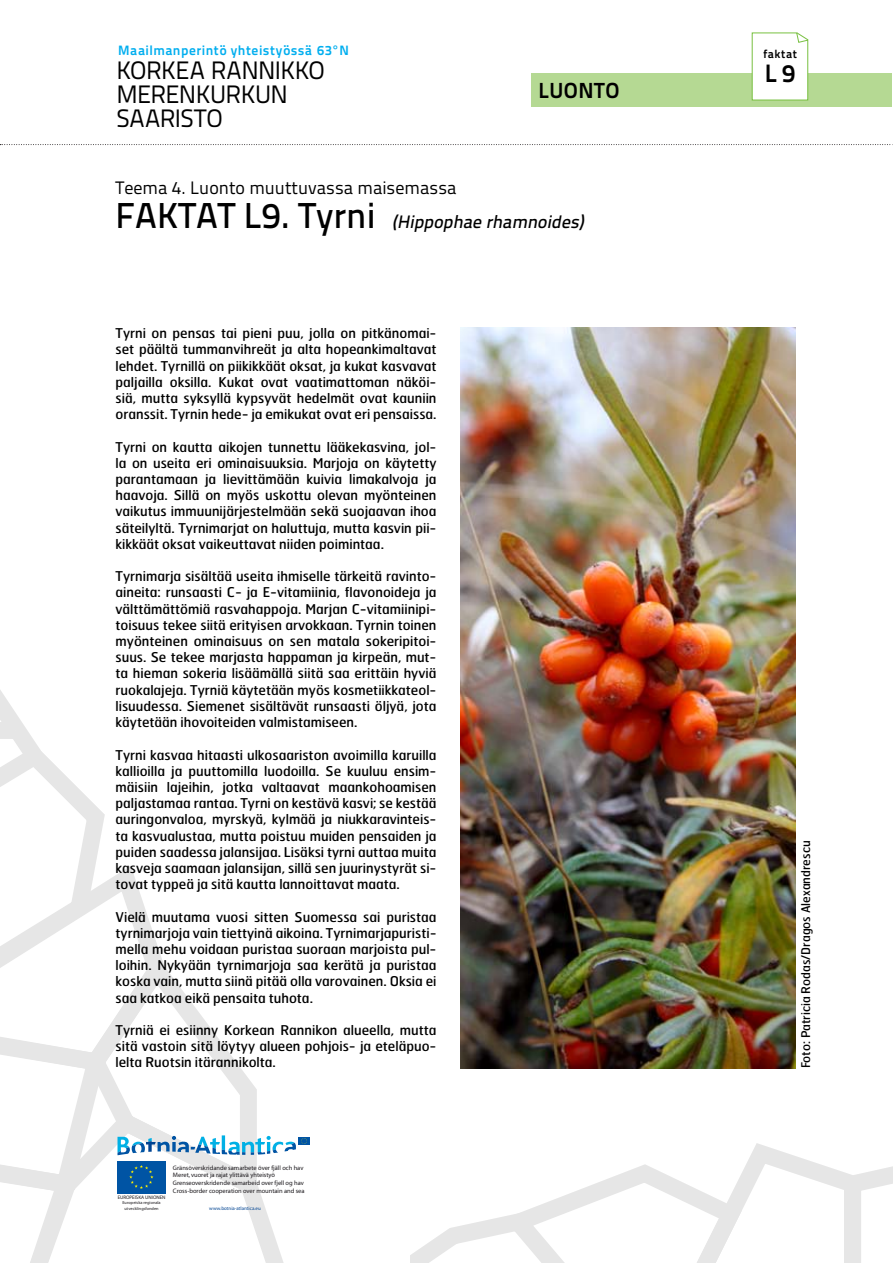
<style>
.page{position:relative;width:893px;height:1263px;background:#fff}
.page>*{position:absolute;margin:0;border:0;box-sizing:border-box;transform-origin:0 0}
.t1{font:25.2px/23.9px "Titillium Text 14 L 400 wt";letter-spacing:-.025em;color:#000}
.t2{font:25.2px "Titillium Text 14 L 800 wt";color:#000}
.t3{font:21.75px "Titillium Text 14 L 800 wt";letter-spacing:.02em;color:#000}
.t4{font:italic 18px "Titillium Text 14 L 600 wt";color:#000}
.t5{font:18px "Titillium Text 14 L 400 wt";color:#000}
.t6{font:13.5px/16.2px "Hermes";color:#000;text-align:justify}
.t7{font:13.5px "Titillium Text 14 L 800 wt";letter-spacing:.04em;color:#00aeef}
.t8{font:12px "Hermes";color:#000}
.t9{font:11.7px "Titillium Text 14 L 800 wt";letter-spacing:.04em;color:#000}
.t10{font:6.45px/7.8px "Myriad";color:#1a171b}
.t11{font:4.95px "Myriad Pro";color:#004492}
.t12{font:4.95px "Myriad";color:#1a171b}
.t13{font:4.35px/5.1px "Myriad";letter-spacing:.01em;color:#1a171b;text-align:center}
.s1{font-style:normal;font-size:36px}
</style>
<div class="page">
<svg style="left:410px;top:1143px;width:483px;height:120px"></svg>
<svg style="left:0;top:144px;width:893px;height:1px"></svg>
<svg style="left:0;top:690px;width:310px;height:573px"></svg>
<div style="left:531px;top:73px;width:360px;height:34px;background:#b5d993"></div>
<svg style="left:751px;top:32px;width:58px;height:69px"></svg>
<img style="left:461px;top:327px;width:335px;height:741px">
<p class="t7" style="left:118px;top:42px;width:232px">Maailmanperintö yhteistyössä 63°N</p>
<h1 class="t1" style="left:116px;top:59px;width:210px">KORKEA RANNIKKO<br>MERENKURKUN<br>SAARISTO</h1>
<h3 class="t5" style="left:116px;top:176px;width:342px">Teema 4. Luonto muuttuvassa maisemassa</h3>
<h2 class="t3" style="left:539px;top:77px;width:82px">LUONTO</h2>
<h3 class="t4" style="left:116px;top:211px;width:474px"><span class="s1">F A KTAT L 9 . Ty r n i</span> (Hippophae rhamnoides)</h3>
<p class="t6" style="left:116px;top:325px;width:323px">Tyrni on pensas tai pieni puu, jolla on pitkänomai&shy;set päältä tummanvihreät ja alta hopeankimaltavat lehdet. Tyrnillä on piikikkäät oksat, ja kukat kasvavat paljailla oksilla. Kukat ovat vaatimattoman näköi&shy;siä, mutta syksyllä kypsyvät hedelmät ovat kauniin oranssit. Tyrnin hede- ja emikukat ovat eri pensaissa.</p>
<p class="t6" style="left:116px;top:439px;width:323px">Tyrni on kautta aikojen tunnettu lääkekasvina, jol&shy;la on useita eri ominaisuuksia. Marjoja on käytetty parantamaan ja lievittämään kuivia limakalvoja ja haavoja. Sillä on myös uskottu olevan myönteinen vaikutus immuunijärjestelmään sekä suojaavan ihoa säteilyltä. Tyrnimarjat on haluttuja, mutta kasvin pii&shy;kikkäät oksat vaikeuttavat niiden poimintaa.</p>
<p class="t6" style="left:116px;top:568px;width:323px">Tyrnimarja sisältää useita ihmiselle tärkeitä ravinto&shy;aineita: runsaasti C- ja E-vitamiinia, flavonoideja ja välttämättömiä rasvahappoja. Marjan C-vitamiinipi&shy;toisuus tekee siitä erityisen arvokkaan. Tyrnin toinen myönteinen ominaisuus on sen matala sokeripitoi&shy;suus. Se tekee marjasta happaman ja kirpeän, mut&shy;ta hieman sokeria lisäämällä siitä saa erittäin hyviä ruokalajeja. Tyrniä käytetään myös kosmetiikkateol&shy;lisuudessa. Siemenet sisältävät runsaasti öljyä, jota käytetään ihovoiteiden valmistamiseen.</p>
<p class="t6" style="left:116px;top:746px;width:323px">Tyrni kasvaa hitaasti ulkosaariston avoimilla karuilla kallioilla ja puuttomilla luodoilla. Se kuuluu ensim&shy;mäisiin lajeihin, jotka valtaavat maankohoamisen paljastamaa rantaa. Tyrni on kestävä kasvi; se kestää auringonvaloa, myrskyä, kylmää ja niukkaravinteis&shy;ta kasvualustaa, mutta poistuu muiden pensaiden ja puiden saadessa jalansijaa. Lisäksi tyrni auttaa muita kasveja saamaan jalansijan, sillä sen juurinystyrät si&shy;tovat typpeä ja sitä kautta lannoittavat maata.</p>
<p class="t6" style="left:116px;top:908px;width:323px">Vielä muutama vuosi sitten Suomessa sai puristaa tyrnimarjoja vain tiettyinä aikoina. Tyrnimarjapuristi&shy;mella mehu voidaan puristaa suoraan marjoista pul&shy;loihin. Nykyään tyrnimarjoja saa kerätä ja puristaa koska vain, mutta siinä pitää olla varovainen. Oksia ei saa katkoa eikä pensaita tuhota.</p>
<p class="t6" style="left:116px;top:1022px;width:323px">Tyrniä ei esiinny Korkean Rannikon alueella, mutta sitä vastoin sitä löytyy alueen pohjois- ja eteläpuo&shy;lelta Ruotsin itärannikolta.</p>
<p class="t12" style="left:118px;top:1195px;width:49px">EUROPEISKA UNIONEN</p>
<p class="t13" style="left:122px;top:1200px;width:40px">Europeiska regionala utvecklingsfonden</p>
<p class="t10" style="left:173px;top:1164px;width:133px">Gränsöverskridande samarbete över fjäll och hav Meret, vuoret ja rajat ylittävä yhteistyö Grenseoverskridende samarbeid over fjell og hav Cross-border cooperation over mountain and sea</p>
<p class="t11" style="left:209px;top:1205px;width:53px">www.botnia-atlantica.eu</p>
<p class="t9" style="left:763px;top:47px;width:35px">faktat</p>
<h1 class="t2" style="left:765px;top:57px;width:32px">L9</h1>
<p class="t8" style="left:799px;top:1068px;width:229px;rotate:-90deg">Foto: Patricia Rodas/Dragos Alexandrescu</p>
</div>
